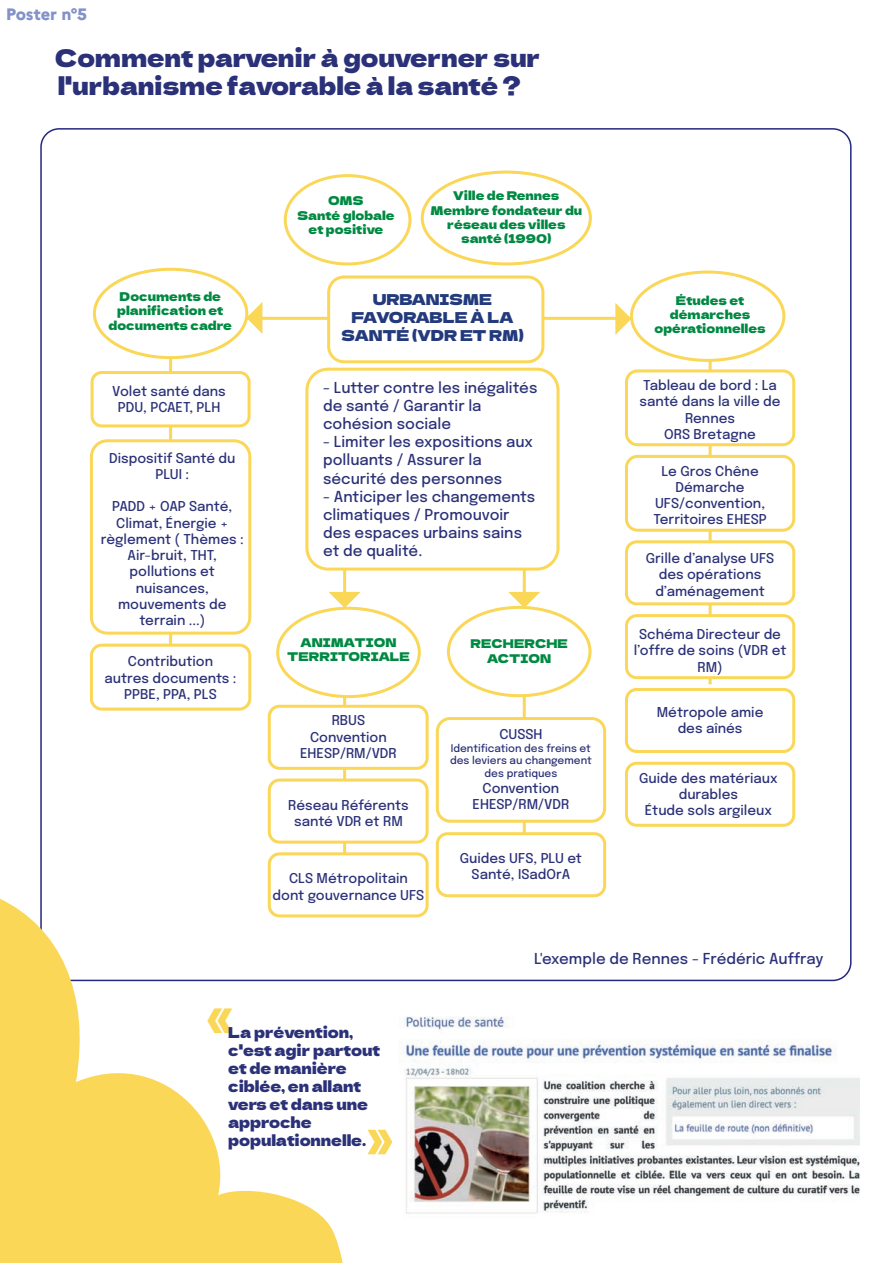
<style>
.page{position:relative;width:893px;height:1263px;background:#fff}
.page>*{position:absolute;margin:0;border:0;box-sizing:border-box;transform-origin:0 0}
.t1{font:34.95px "Dela Gothic One";color:#fad757}
.t2{font:24px/28px "Dela Gothic One";letter-spacing:-.01em;color:#2b3178}
.t3{font:800 16.5px "Marianne";letter-spacing:-.01em;color:#8392c9}
.t4{font:15px/18px "Epilogue";color:#2b3178}
.t5{font:15px/18px "Dela Gothic One";letter-spacing:-.01em;color:#2b3178}
.t6{font:15px/18px "Dela Gothic One";letter-spacing:-.01em;color:#233a7c;text-align:center}
.t7{font:13.5px/16.2px "Epilogue";color:#2b3178;text-align:center}
.t8{font:12px/14.4px "Dela Gothic One";color:#008942;text-align:center}
.t9{font:10.5px/12.6px "Epilogue";color:#2b3178;text-align:center}
</style>
<div class="page">
<svg style="left:0;top:898px;width:343px;height:365px"></svg>
<img style="left:404px;top:1016px;width:456px;height:198px">
<svg style="left:367px;top:1130px;width:25px;height:24px"></svg>
<hr style="left:343px;top:552px;width:3px;height:320px;background:#fad757">
<hr style="left:523px;top:552px;width:3px;height:320px;background:#fad757">
<hr style="left:247px;top:317px;width:393px;height:3px;background:#fad757">
<hr style="left:169px;top:356px;width:3px;height:328px;background:#fad757">
<hr style="left:709px;top:356px;width:3px;height:328px;background:#fad757">
<svg style="left:615px;top:271px;width:170px;height:91px"></svg>
<svg style="left:327px;top:275px;width:217px;height:88px"></svg>
<svg style="left:305px;top:368px;width:254px;height:203px"></svg>
<svg style="left:284px;top:174px;width:127px;height:91px"></svg>
<svg style="left:421px;top:171px;width:171px;height:94px"></svg>
<svg style="left:268px;top:705px;width:161px;height:65px"></svg>
<svg style="left:268px;top:778px;width:161px;height:66px"></svg>
<svg style="left:268px;top:852px;width:161px;height:65px"></svg>
<svg style="left:436px;top:717px;width:170px;height:106px"></svg>
<svg style="left:436px;top:832px;width:170px;height:65px"></svg>
<svg style="left:276px;top:592px;width:145px;height:106px"></svg>
<svg style="left:447px;top:592px;width:144px;height:105px"></svg>
<svg style="left:625px;top:455px;width:170px;height:77px"></svg>
<svg style="left:625px;top:540px;width:170px;height:65px"></svg>
<svg style="left:625px;top:614px;width:170px;height:65px"></svg>
<svg style="left:625px;top:369px;width:170px;height:77px"></svg>
<svg style="left:625px;top:688px;width:170px;height:65px"></svg>
<svg style="left:625px;top:762px;width:170px;height:65px"></svg>
<svg style="left:93px;top:268px;width:169px;height:91px"></svg>
<svg style="left:90px;top:439px;width:161px;height:196px"></svg>
<svg style="left:91px;top:371px;width:160px;height:56px"></svg>
<svg style="left:90px;top:644px;width:161px;height:67px"></svg>
<p class="t3" style="left:6px;top:2px;width:83px">Poster n°5</p>
<p class="t2" style="left:55px;top:43px;width:487px">Comment parvenir à gouverner sur l'urbanisme favorable à la santé ?</p>
<p class="t8" style="left:109px;top:288px;width:125px">Documents de planification et documents cadre</p>
<p class="t7" style="left:112px;top:382px;width:115px">Volet santé dans<br>PDU, PCAET, PLH</p>
<p class="t7" style="left:109px;top:449px;width:128px">Dispositif Santé du<br>PLUI :</p>
<p class="t7" style="left:101px;top:498px;width:144px">PADD + OAP Santé,<br>Climat, Énergie + règlement ( Thèmes :<br>Air-bruit, THT, pollutions et nuisances, mouvements de terrain ...)</p>
<p class="t7" style="left:105px;top:653px;width:134px">Contribution autres documents :<br>PPBE, PPA, PLS</p>
<p class="t8" style="left:297px;top:193px;width:99px">OMS<br>Santé globale et positive</p>
<p class="t8" style="left:430px;top:188px;width:153px">Ville de Rennes<br>Membre fondateur du réseau des villes santé (1990)</p>
<p class="t6" style="left:341px;top:289px;width:184px">URBANISME<br>FAVORABLE À LA<br>SANTÉ (VDR ET RM)</p>
<p class="t4" style="left:323px;top:378px;width:216px">- Lutter contre les inégalités de santé / Garantir la cohésion sociale</p>
<p class="t4" style="left:323px;top:432px;width:211px">- Limiter les expositions aux polluants / Assurer la sécurité des personnes</p>
<p class="t4" style="left:323px;top:486px;width:214px">- Anticiper les changements climatiques / Promouvoir des espaces urbains sains et de qualité.</p>
<p class="t8" style="left:287px;top:634px;width:124px">ANIMATION<br>TERRITORIALE</p>
<p class="t7" style="left:300px;top:711px;width:98px">RBUS<br>Convention<br>EHESP/RM/VDR</p>
<p class="t7" style="left:288px;top:796px;width:122px">Réseau Référents santé VDR et RM</p>
<p class="t7" style="left:273px;top:869px;width:153px">CLS Métropolitain dont gouvernance UFS</p>
<p class="t8" style="left:471px;top:636px;width:99px">RECHERCHE<br>ACTION</p>
<p class="t7" style="left:499px;top:725px;width:45px">CUSSH</p>
<p class="t9" style="left:450px;top:741px;width:143px">Identification des freins et des leviers au changement des pratiques</p>
<p class="t7" style="left:473px;top:779px;width:98px">Convention<br>EHESP/RM/VDR</p>
<p class="t7" style="left:460px;top:849px;width:124px">Guides UFS, PLU et<br>Santé, ISadOrA</p>
<p class="t8" style="left:655px;top:292px;width:112px">Études et démarches opérationnelles</p>
<p class="t7" style="left:640px;top:376px;width:143px">Tableau de bord : La santé dans la ville de<br>Rennes<br>ORS Bretagne</p>
<p class="t7" style="left:653px;top:462px;width:115px">Le Gros Chêne<br>Démarche<br>UFS/convention,<br>Territoires EHESP</p>
<p class="t7" style="left:646px;top:549px;width:130px">Grille d’analyse UFS des opérations d’aménagement</p>
<p class="t7" style="left:634px;top:625px;width:154px">Schéma Directeur de l’offre de soins (VDR et<br>RM)</p>
<p class="t7" style="left:657px;top:703px;width:108px">Métropole amie des aînés</p>
<p class="t7" style="left:639px;top:769px;width:140px">Guide des matériaux durables<br>Étude sols argileux</p>
<p class="t4" style="left:534px;top:948px;width:291px">L'exemple de Rennes - Frédéric Auffray</p>
<p class="t1" style="left:206px;top:994px;width:29px">«</p>
<p class="t5" style="left:228px;top:1022px;width:153px">La prévention, c'est agir partout et de manière ciblée, en allant vers et dans une approche populationnelle.</p>
</div>
